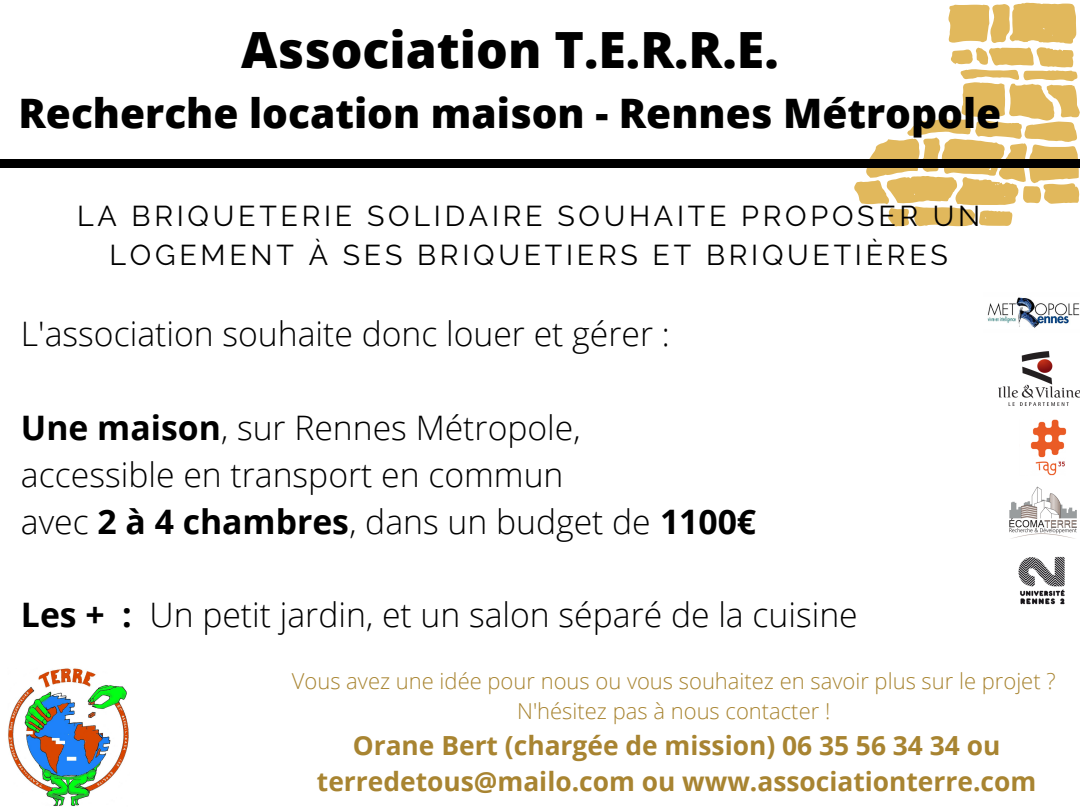
<style>
.page{position:relative;width:1080px;height:810px;background:#fff}
.page>*{position:absolute;margin:0;border:0;box-sizing:border-box;transform-origin:0 0}
.t1{font:800 50px "Open Sans";color:#000}
.t2{font:800 40.62px "Open Sans";color:#000}
.t3{font:300 33.75px "Open Sans";color:#000}
.t4{font:28.62px/39.9px "Raleway";letter-spacing:.13em;color:#000;text-align:center}
.t5{font:700 26.38px/36.6px "Open Sans";color:#a88431;text-align:center}
.t6{font:300 22px "Open Sans";color:#a88431}
.s1{font-weight:700}
</style>
<div class="page">
<svg style="left:854px;top:3px;width:226px;height:223px"></svg>
<div style="left:0;top:160px;width:1080px;height:7px;background:#000"></div>
<img style="left:8px;top:668px;width:121px;height:138px">
<img style="left:987px;top:297px;width:93px;height:31px">
<img style="left:1030px;top:420px;width:37px;height:55px">
<img style="left:999px;top:351px;width:81px;height:54px">
<img style="left:1009px;top:486px;width:68px;height:52px">
<img style="left:1018px;top:556px;width:47px;height:49px">
<p class="t1" style="left:241px;top:15px;width:539px">Association T.E.R.R.E.</p>
<p class="t2" style="left:18px;top:84px;width:984px">Recherche location maison - Rennes Métropole</p>
<p class="t4" style="left:77px;top:195px;width:905px">LA BRIQUETERIE SOLIDAIRE SOUHAITE PROPOSER UN<br>LOGEMENT À SES BRIQUETIERS ET BRIQUETIÈRES</p>
<p class="t3" style="left:21px;top:310px;width:650px">L'association souhaite donc louer et gérer :</p>
<p class="t3" style="left:21px;top:404px;width:561px"><span class="s1">Une maison</span>, sur Rennes Métropole,</p>
<p class="t3" style="left:21px;top:451px;width:544px">accessible en transport en commun</p>
<p class="t3" style="left:21px;top:498px;width:737px">avec <span class="s1">2 à 4 chambres</span>, dans un budget de <span class="s1">1100€</span></p>
<p class="t3" style="left:21px;top:591px;width:838px"><span class="s1">Les + :</span> Un petit jardin, et un salon séparé de la cuisine</p>
<p class="t6" style="left:292px;top:665px;width:765px">Vous avez une idée pour nous ou vous souhaitez en savoir plus sur le projet ?</p>
<p class="t6" style="left:517px;top:696px;width:315px">N'hésitez pas à nous contacter !</p>
<p class="t5" style="left:317px;top:726px;width:721px">Orane Bert (chargée de mission) 06 35 56 34 34 ou terredetous@mailo.com ou www.associationterre.com</p>
</div>
